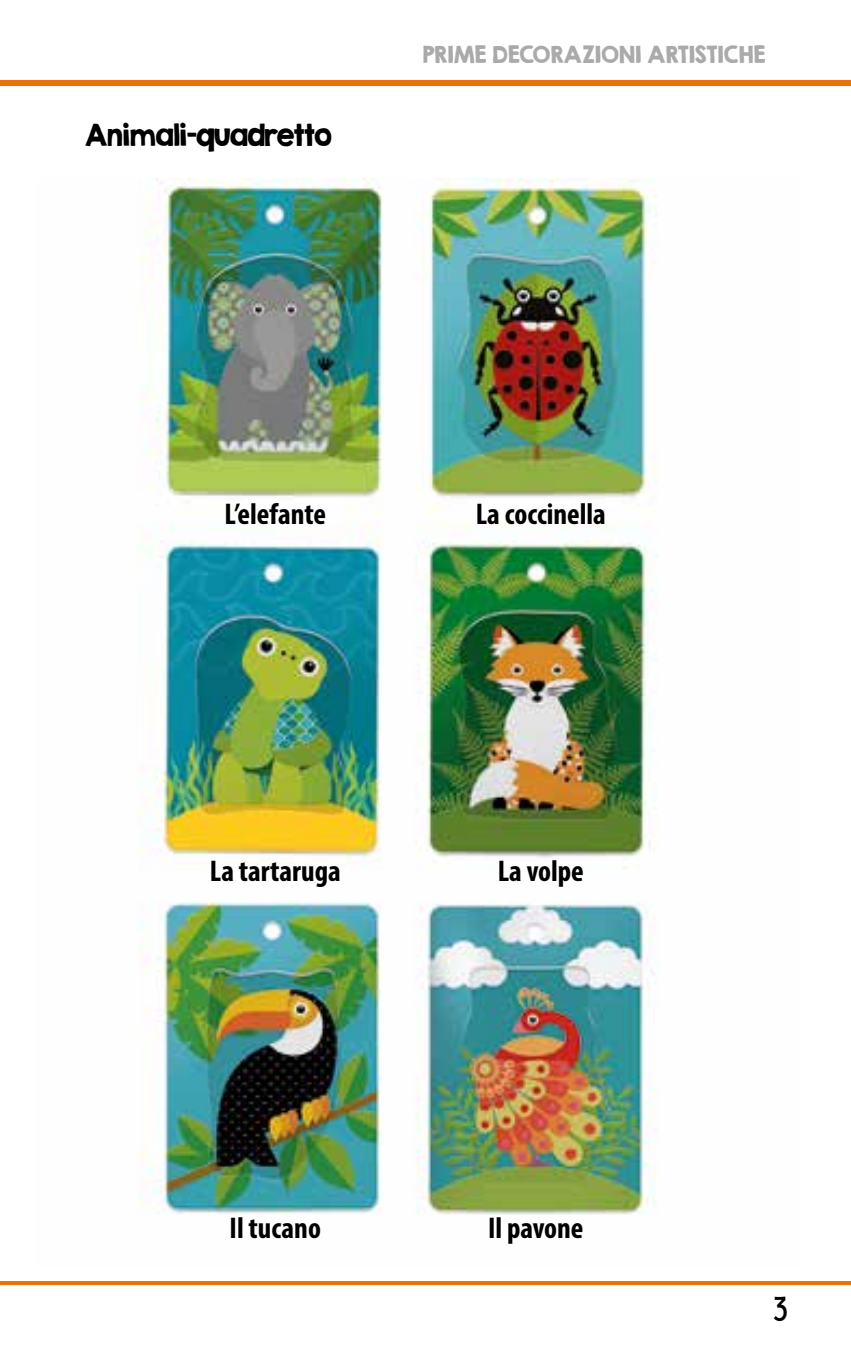
<style>
.page{position:relative;width:851px;height:1361px;background:#fff}
.page>*{position:absolute;margin:0;border:0;box-sizing:border-box;transform-origin:0 0}
.t1{font:700 condensed 30px "Myriad Pro";color:#000}
.t2{font:27px "KG Second Chances Solid";letter-spacing:-.03em;color:#000;scale:.96 1}
.t3{font:24.9px "KG She Persisted";color:#000}
.t4{font:21px "KG Second Chances Solid";color:#aaa}
</style>
<div class="page">
<img style="left:138px;top:178px;width:519px;height:1037px">
<div style="left:0;top:80px;width:850px;height:5px;background:#ee7203"></div>
<hr style="left:0;top:1281px;width:850px;height:3px;background:#ee7203">
<p class="t2" style="left:85px;top:117px;width:259px">Animali-quadretto</p>
<p class="t4" style="left:422px;top:41px;width:344px">PRIME DECORAZIONI ARTISTICHE</p>
<p class="t1" style="left:224px;top:495px;width:103px">L’elefante</p>
<p class="t1" style="left:475px;top:495px;width:132px">La coccinella</p>
<p class="t1" style="left:210px;top:852px;width:132px">La tartaruga</p>
<p class="t1" style="left:497px;top:852px;width:88px">La volpe</p>
<p class="t1" style="left:229px;top:1209px;width:93px">Il tucano</p>
<p class="t1" style="left:488px;top:1209px;width:97px">Il pavone</p>
<p class="t3" style="left:773px;top:1290px;width:15px">3</p>
</div>
